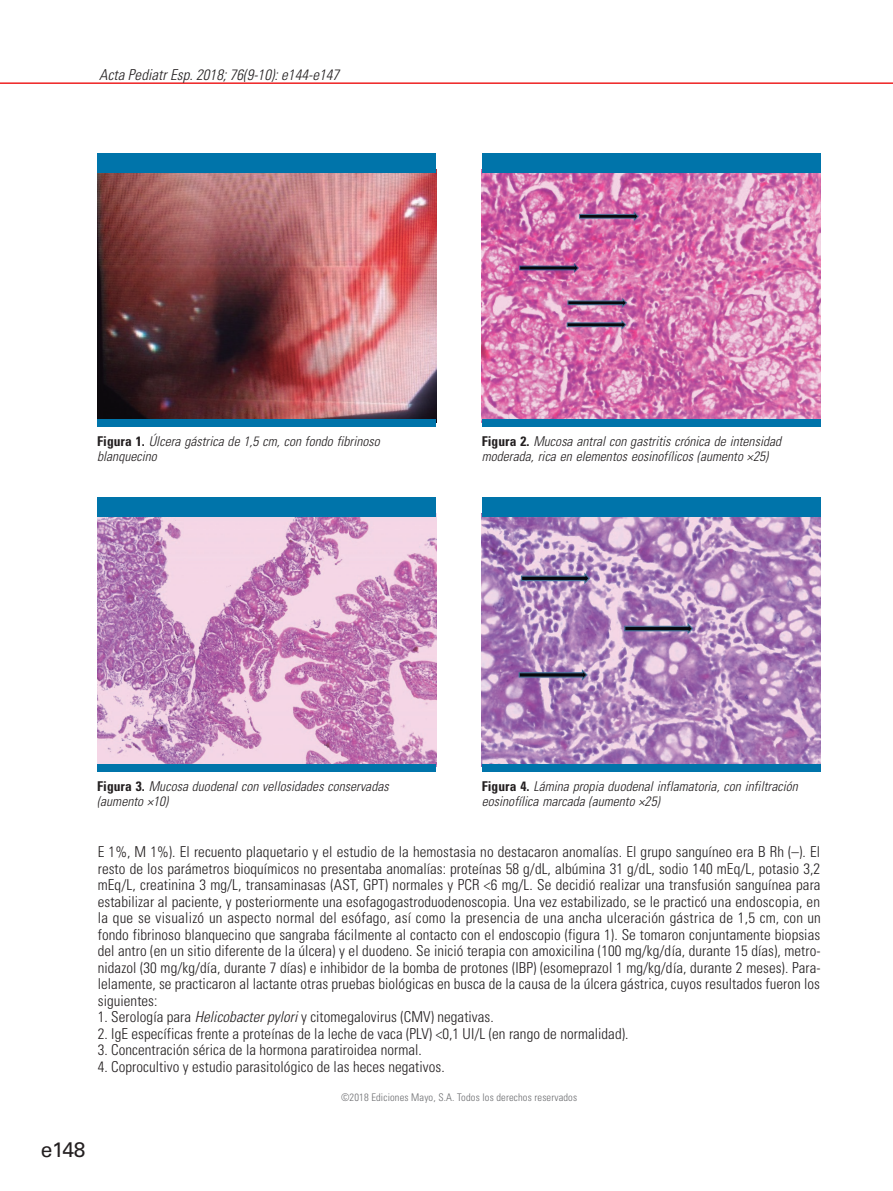
<style>
.page{position:relative;width:893px;height:1191px;background:#fff}
.page>*{position:absolute;margin:0;border:0;box-sizing:border-box;transform-origin:0 0}
.FOLIO_MANUAL{font:21px "Univers LT Std";color:#231f20}
._08_TEXTO_GENERAL{font:300 condensed 15px/16.5px "Univers LT Std";letter-spacing:.005em;color:#231f20;text-align:justify}
._07_TEXTO_GENERAL_SI{font:300 condensed 15px "Univers LT Std";letter-spacing:.005em;color:#231f20}
.t1{font:italic 300 condensed 15px "Univers LT Std";letter-spacing:.005em;color:#231f20}
._15_PIE_DE_FIGURA{font:italic 300 condensed 13.5px/15px "Univers LT Std";letter-spacing:.005em;color:#231f20}
.t2{font:300 condensed 10.5px "Univers LT Std";letter-spacing:.015em;color:#6c6d70}
.s1{font-weight:700;font-style:normal}
.s2{font-style:italic}
</style>
<div class="page">
<hr style="left:0;top:82px;width:893px;height:2px;background:#ee2123">
<img style="left:97px;top:173px;width:339px;height:246px">
<div style="left:97px;top:153px;width:339px;height:20px;background:#0074aa"></div>
<div style="left:97px;top:419px;width:339px;height:8px;background:#0074aa"></div>
<img style="left:97px;top:517px;width:339px;height:247px">
<div style="left:97px;top:497px;width:339px;height:20px;background:#0074aa"></div>
<div style="left:97px;top:764px;width:339px;height:7px;background:#0074aa"></div>
<img style="left:482px;top:173px;width:339px;height:246px">
<div style="left:482px;top:153px;width:339px;height:20px;background:#0074aa"></div>
<div style="left:482px;top:419px;width:339px;height:8px;background:#0074aa"></div>
<img style="left:482px;top:517px;width:339px;height:247px">
<div style="left:482px;top:497px;width:339px;height:20px;background:#0074aa"></div>
<div style="left:482px;top:764px;width:339px;height:7px;background:#0074aa"></div>
<p class="t1" style="left:99px;top:65px;width:241px">Acta Pediatr Esp. 2018; 76(9-10): e144-e147</p>
<p class="_15_PIE_DE_FIGURA" style="left:97px;top:434px;width:284px"><span class="s1">Figura 1.</span> Úlcera gástrica de 1,5 cm, con fondo fibrinoso blanquecino</p>
<p class="_15_PIE_DE_FIGURA" style="left:482px;top:434px;width:301px"><span class="s1">Figura 2.</span> Mucosa antral con gastritis crónica de intensidad moderada, rica en elementos eosinofílicos (aumento ×25)</p>
<p class="_15_PIE_DE_FIGURA" style="left:97px;top:778px;width:293px"><span class="s1">Figura 3.</span> Mucosa duodenal con vellosidades conservadas (aumento ×10)</p>
<p class="_15_PIE_DE_FIGURA" style="left:482px;top:778px;width:317px"><span class="s1">Figura 4.</span> Lámina propia duodenal inflamatoria, con infiltración eosinofílica marcada (aumento ×25)</p>
<p class="_08_TEXTO_GENERAL" style="left:98px;top:843px;width:725px">E 1%, M 1%). El recuento plaquetario y el estudio de la hemostasia no destacaron anomalías. El grupo sanguíneo era B Rh (–). El resto de los parámetros bioquímicos no presentaba anomalías: proteínas 58 g/dL, albúmina 31 g/dL, sodio 140 mEq/L, potasio 3,2 mEq/L, creatinina 3 mg/L, transaminasas (AST, GPT) normales y PCR &lt;6 mg/L. Se decidió realizar una transfusión sanguínea para estabilizar al paciente, y posteriormente una esofagogastroduodenoscopia. Una vez estabilizado, se le practicó una endoscopia, en la que se visualizó un aspecto normal del esófago, así como la presencia de una ancha ulceración gástrica de 1,5 cm, con un fondo fibrinoso blanquecino que sangraba fácilmente al contacto con el endoscopio (figura 1). Se tomaron conjuntamente biopsias del antro (en un sitio diferente de la úlcera) y el duodeno. Se inició terapia con amoxicilina (100 mg/kg/día, durante 15 días), metro&shy;nidazol (30 mg/kg/día, durante 7 días) e inhibidor de la bomba de protones (IBP) (esomeprazol 1 mg/kg/día, durante 2 meses). Para&shy;lelamente, se practicaron al lactante otras pruebas biológicas en busca de la causa de la úlcera gástrica, cuyos resultados fueron los siguientes:</p>
<p class="_07_TEXTO_GENERAL_SI" style="left:98px;top:1008px;width:397px">1. Serología para <span class="s2">Helicobacter pylori</span> y citomegalovirus (CMV) negativas.</p>
<p class="_07_TEXTO_GENERAL_SI" style="left:98px;top:1024px;width:532px">2. IgE específicas frente a proteínas de la leche de vaca (PLV) &lt;0,1 UI/L (en rango de normalidad).</p>
<p class="_07_TEXTO_GENERAL_SI" style="left:98px;top:1041px;width:326px">3. Concentración sérica de la hormona paratiroidea normal.</p>
<p class="_07_TEXTO_GENERAL_SI" style="left:98px;top:1057px;width:348px">4. Coprocultivo y estudio parasitológico de las heces negativos.</p>
<p class="t2" style="left:341px;top:1090px;width:238px">©2018 Ediciones Mayo, S.A. Todos los derechos reservados</p>
<p class="FOLIO_MANUAL" style="left:41px;top:1136px;width:46px">e148</p>
</div>
